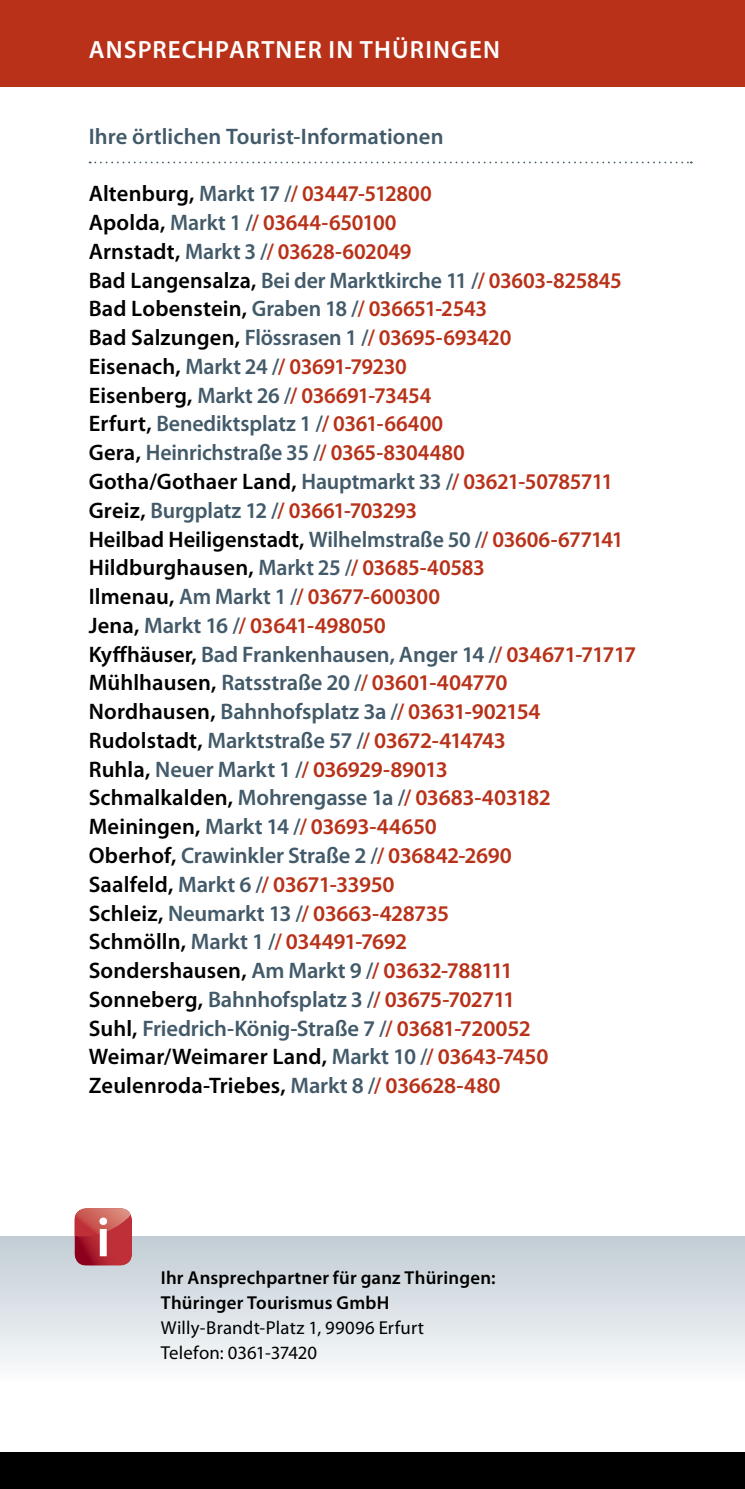
<style>
.page{position:relative;width:745px;height:1489px;background:#fff}
.page>*{position:absolute;margin:0;border:0;box-sizing:border-box;transform-origin:0 0}
.t1{font:600 25px "Myriad Pro";letter-spacing:.045em;color:#fff}
.t2{font:600 22.5px/28.8px "Myriad Pro";letter-spacing:-.005em;color:#b83118}
.t3{font:600 22.5px "Myriad Pro";letter-spacing:.005em;color:#425a69}
.t4{font:600 18.75px/25px "Myriad Pro";letter-spacing:.01em;color:#000}
.t5{font:18.75px/25px "Myriad Pro";letter-spacing:.01em;color:#000}
.s1{color:#000}
.s2{color:#425a69}
</style>
<div class="page">
<div style="left:0;top:1452px;width:744px;height:36px;background:#000"></div>
<div style="left:0;top:0;width:744px;height:86px;background:#b83118"></div>
<svg style="left:90px;top:161px;width:601px;height:2px"></svg>
<div style="left:0;top:1236px;width:744px;height:144px;background:linear-gradient(to bottom,#c1ccd4,#f9fafb)"></div>
<svg style="left:74px;top:1208px;width:58px;height:57px;background:#bc4248"></svg>
<div style="left:100px;top:1228px;width:7px;height:28px;background:#fff"></div>
<div style="left:99px;top:1217px;width:8px;height:7px;background:#fff;border-radius:50%"></div>
<p class="t1" style="left:89px;top:37px;width:412px">ANSPRECHPARTNER IN THÜRINGEN</p>
<p class="t3" style="left:89px;top:125px;width:356px">Ihre örtlichen Tourist-Informationen</p>
<p class="t2" style="left:89px;top:180px;width:548px"><span class="s1">Altenburg,</span> <span class="s2">Markt 17 /</span>/ 03447-512800<br><span class="s1">Apolda,</span> <span class="s2">Markt 1 /</span>/ 03644-650100<br><span class="s1">Arnstadt,</span> <span class="s2">Markt 3 /</span>/ 03628-602049<br><span class="s1">Bad Langensalza,</span> <span class="s2">Bei der Marktkirche 11 /</span>/ 03603-825845<br><span class="s1">Bad Lobenstein,</span> <span class="s2">Graben 18 /</span>/ 036651-2543<br><span class="s1">Bad Salzungen,</span> <span class="s2">Flössrasen 1 /</span>/ 03695-693420<br><span class="s1">Eisenach,</span> <span class="s2">Markt 24 /</span>/ 03691-79230<br><span class="s1">Eisenberg,</span> <span class="s2">Markt 26 /</span>/ 036691-73454<br><span class="s1">Erfurt,</span> <span class="s2">Benediktsplatz 1 /</span>/ 0361-66400<br><span class="s1">Gera,</span> <span class="s2">Heinrichstraße 35 /</span>/ 0365-8304480<br><span class="s1">Gotha/Gothaer Land,</span> <span class="s2">Hauptmarkt 33 /</span>/ 03621-50785711<br><span class="s1">Greiz,</span> <span class="s2">Burgplatz 12 /</span>/ 03661-703293<br><span class="s1">Heilbad Heiligenstadt,</span> <span class="s2">Wilhelmstraße 50 /</span>/ 03606-677141<br><span class="s1">Hildburghausen,</span> <span class="s2">Markt 25 /</span>/ 03685-40583<br><span class="s1">Ilmenau,</span> <span class="s2">Am Markt 1 /</span>/ 03677-600300<br><span class="s1">Jena,</span> <span class="s2">Markt 16 /</span>/ 03641-498050<br><span class="s1">Kyffhäuser,</span> <span class="s2">Bad Frankenhausen, Anger 14 /</span>/ 034671-71717<br><span class="s1">Mühlhausen,</span> <span class="s2">Ratsstraße 20 /</span>/ 03601-404770<br><span class="s1">Nordhausen,</span> <span class="s2">Bahnhofsplatz 3a /</span>/ 03631-902154<br><span class="s1">Rudolstadt,</span> <span class="s2">Marktstraße 57 /</span>/ 03672-414743<br><span class="s1">Ruhla,</span> <span class="s2">Neuer Markt 1 /</span>/ 036929-89013<br><span class="s1">Schmalkalden,</span> <span class="s2">Mohrengasse 1a /</span>/ 03683-403182<br><span class="s1">Meiningen,</span> <span class="s2">Markt 14 /</span>/ 03693-44650<br><span class="s1">Oberhof,</span> <span class="s2">Crawinkler Straße 2 /</span>/ 036842-2690<br><span class="s1">Saalfeld,</span> <span class="s2">Markt 6 /</span>/ 03671-33950<br><span class="s1">Schleiz,</span> <span class="s2">Neumarkt 13 /</span>/ 03663-428735<br><span class="s1">Schmölln,</span> <span class="s2">Markt 1 /</span>/ 034491-7692<br><span class="s1">Sondershausen,</span> <span class="s2">Am Markt 9 /</span>/ 03632-788111<br><span class="s1">Sonneberg,</span> <span class="s2">Bahnhofsplatz 3 /</span>/ 03675-702711<br><span class="s1">Suhl,</span> <span class="s2">Friedrich-König-Straße 7 /</span>/ 03681-720052<br><span class="s1">Weimar/Weimarer Land,</span> <span class="s2">Markt 10 /</span>/ 03643-7450<br><span class="s1">Zeulenroda-Triebes,</span> <span class="s2">Markt 8 /</span>/ 036628-480</p>
<p class="t4" style="left:161px;top:1265px;width:336px">Ihr Ansprechpartner für ganz Thüringen:<br>Thüringer Tourismus GmbH</p>
<p class="t5" style="left:161px;top:1315px;width:265px">Willy-Brandt-Platz 1, 99096 Erfurt<br>Telefon: 0361-37420</p>
</div>
